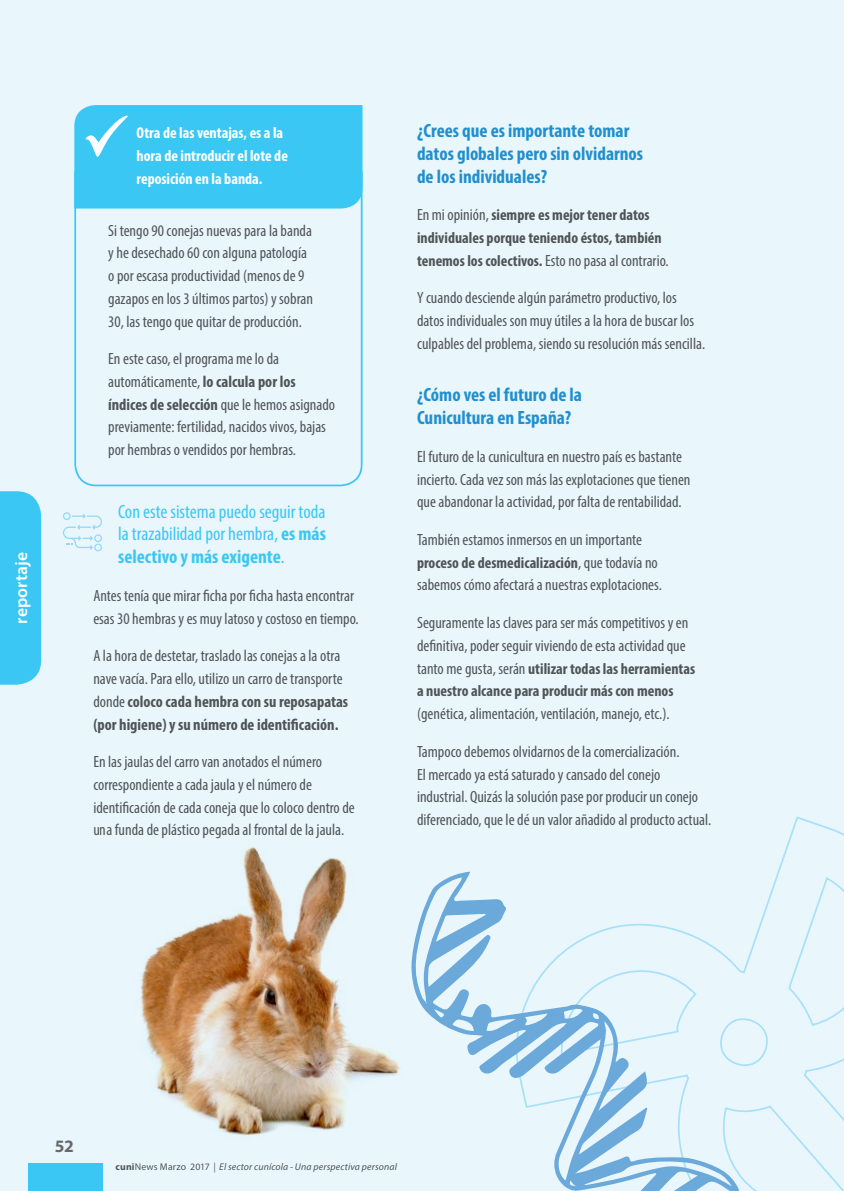
<style>
.page{position:relative;width:844px;height:1191px;background:#fff}
.page>*{position:absolute;margin:0;border:0;box-sizing:border-box;transform-origin:0 0}
.t1{font:700 condensed 19.25px/22.8px "Myriad Pro";color:#218fce}
.t2{font:condensed 19.25px/22.8px "Myriad Pro";color:#3bc7f4;text-align:justify}
.t3{font:600 17.5px "Myriad Pro";letter-spacing:.005em;color:#fff}
.t4{font:700 17.5px "Myriad Pro";color:#69696c}
.t5{font:condensed 16.28px/22.8px "Myriad Pro";color:#505457}
.t6{font:700 condensed 15.75px/22.8px "Myriad Pro";color:#505457}
.t7{font:700 condensed 15.75px/22.8px "Myriad Pro";color:#fff}
.t8{font:italic 9.8px "Myriad Pro";letter-spacing:.015em;color:#505457}
.s1{font-weight:700}
.s2{font-weight:400;font-size:16.28px}
.s3{font-weight:700;font-size:15.75px}
.s4{font-weight:700;font-style:normal}
.s5{font-style:normal}
</style>
<div class="page">
<div style="left:0;top:0;width:843px;height:1191px;background:#e9f7fd"></div>
<div style="left:28px;top:1163px;width:74px;height:28px;background:#3bc7f4"></div>
<div style="left:0;top:491px;width:41px;height:193px;background:#3bc7f4"></div>
<div style="left:74px;top:105px;width:288px;height:64px;background:#3bc7f4"></div>
<svg style="left:74px;top:169px;width:289px;height:318px"></svg>
<svg style="left:63px;top:512px;width:39px;height:39px"></svg>
<svg style="left:739px;top:816px;width:104px;height:375px"></svg>
<svg style="left:417px;top:871px;width:322px;height:320px"></svg>
<img style="left:102px;top:846px;width:315px;height:337px">
<p class="t3" style="left:10px;top:623px;width:73px;rotate:-90deg">reportaje</p>
<p class="t7" style="left:136px;top:121px;width:153px">Otra de las ventajas, es a la hora de introducir el lote de reposición en la banda.</p>
<p class="t5" style="left:108px;top:218px;width:206px">Si tengo 90 conejas nuevas para la banda y he desechado 60 con alguna patología o por escasa productividad (menos de 9 gazapos en los 3 últimos partos) y sobran 30, las tengo que quitar de producción.</p>
<p class="t5" style="left:108px;top:347px;width:228px">En este caso, el programa me lo da automáticamente, <span class="s1">lo calcula por los índices de selección</span> que le hemos asignado previamente: fertilidad, nacidos vivos, bajas por hembras o vendidos por hembras.</p>
<p class="t2" style="left:118px;top:500px;width:209px">Con este sistema puedo seguir toda la trazabilidad por hembra, <span class="s1">es más selectivo y más exigente</span>.</p>
<p class="t5" style="left:93px;top:584px;width:267px">Antes tenía que mirar ficha por ficha hasta encontrar esas 30 hembras y es muy latoso y costoso en tiempo.</p>
<p class="t5" style="left:93px;top:644px;width:256px">A la hora de destetar, traslado las conejas a la otra nave vacía. Para ello, utilizo un carro de transporte donde <span class="s1">coloco cada hembra con su reposapatas (por higiene) y su número de identificación.</span></p>
<p class="t5" style="left:93px;top:750px;width:263px">En las jaulas del carro van anotados el número correspondiente a cada jaula y el número de identificación de cada coneja que lo coloco dentro de una funda de plástico pegada al frontal de la jaula.</p>
<p class="t1" style="left:417px;top:119px;width:227px">¿Crees que es importante tomar datos globales pero sin olvidarnos de los individuales?</p>
<p class="t6" style="left:417px;top:203px;width:246px"><span class="s2">En mi opinión,</span> siempre es mejor tener datos individuales porque teniendo éstos, también</p>
<p class="t5" style="left:417px;top:249px;width:253px"><span class="s3">tenemos los colectivos.</span> Esto no pasa al contrario.</p>
<p class="t5" style="left:417px;top:286px;width:290px">Y cuando desciende algún parámetro productivo, los datos individuales son muy útiles a la hora de buscar los culpables del problema, siendo su resolución más sencilla.</p>
<p class="t1" style="left:417px;top:383px;width:166px">¿Cómo ves el futuro de la<br>Cunicultura en España?</p>
<p class="t5" style="left:417px;top:445px;width:275px">El futuro de la cunicultura en nuestro país es bastante incierto. Cada vez son más las explotaciones que tienen que abandonar la actividad, por falta de rentabilidad.</p>
<p class="t5" style="left:417px;top:528px;width:226px">También estamos inmersos en un importante</p>
<p class="t6" style="left:417px;top:551px;width:242px">proceso de desmedicalización<span class="s2">, que todavía no</span></p>
<p class="t5" style="left:417px;top:573px;width:246px">sabemos cómo afectará a nuestras explotaciones.</p>
<p class="t5" style="left:417px;top:611px;width:273px">Seguramente las claves para ser más competitivos y en definitiva, poder seguir viviendo de esta actividad que</p>
<p class="t6" style="left:417px;top:656px;width:279px"><span class="s2">tanto me gusta, serán</span> utilizar todas las herramientas a nuestro alcance para producir más con menos</p>
<p class="t5" style="left:417px;top:702px;width:254px">(genética, alimentación, ventilación, manejo, etc.).</p>
<p class="t5" style="left:417px;top:740px;width:295px">Tampoco debemos olvidarnos de la comercialización.<br>El mercado ya está saturado y cansado del conejo industrial. Quizás la solución pase por producir un conejo diferenciado, que le dé un valor añadido al producto actual.</p>
<p class="t4" style="left:55px;top:1134px;width:21px">52</p>
<p class="t8" style="left:115px;top:1160px;width:283px"><span class="s4">cuni</span><span class="s5">News Marzo 2017</span> | El sector cunícola - Una perspectiva personal</p>
</div>
